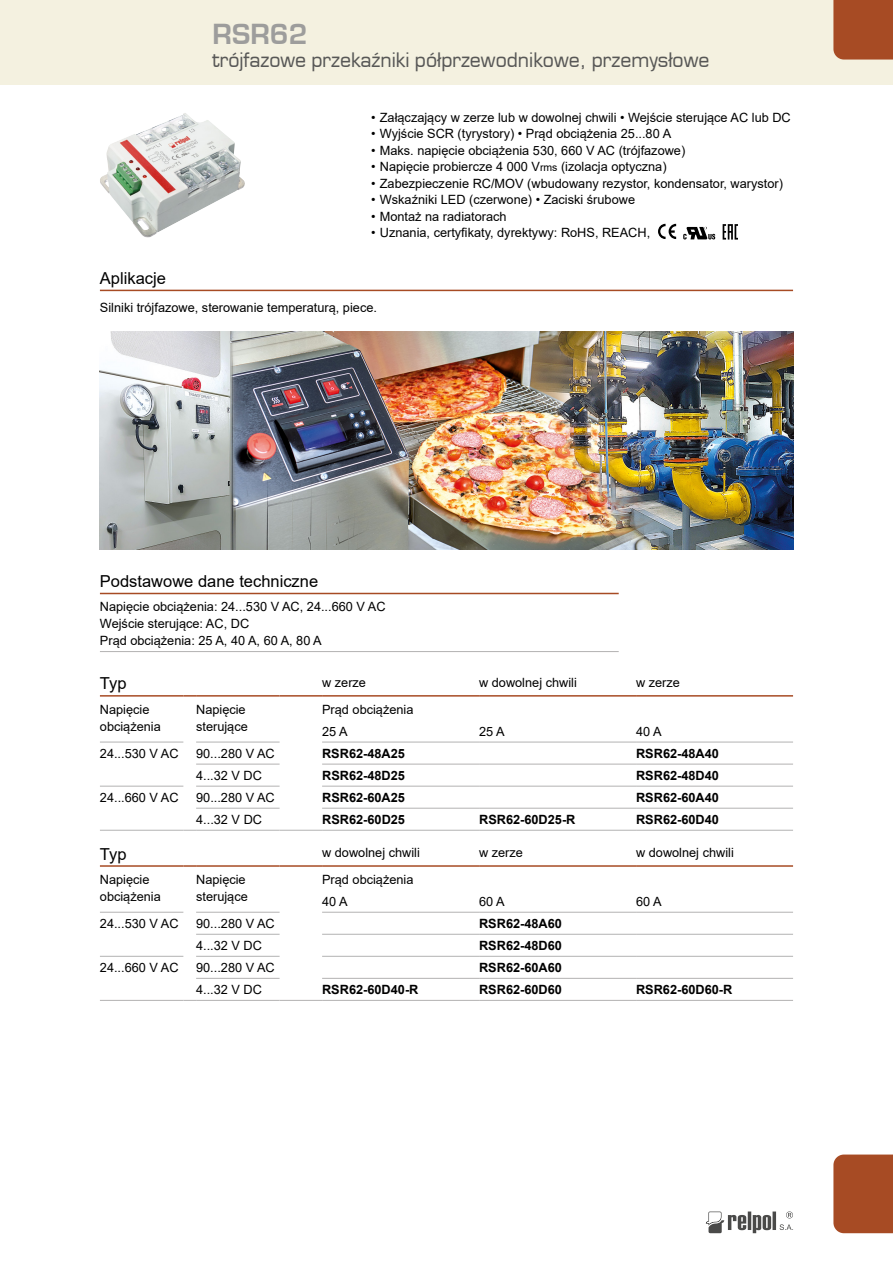
<style>
.page{position:relative;width:893px;height:1263px;background:#fff}
.page>*{position:absolute;margin:0;border:0;box-sizing:border-box;transform-origin:0 0}
.t1{font:700 27px "Euromode";color:#9d9d9c}
.t2{font:19.5px "Euromode";color:#575756}
.t3{font:16.5px "Arial";color:#000}
.t4{font:12.75px/17px "Arial";color:#000}
.t5{font:700 12.75px "Arial";color:#000}
.s1{font-size:10.5px}
</style>
<div class="page">
<div style="left:0;top:0;width:893px;height:85px;background:#f4f1e0"></div>
<div style="left:833px;top:1154px;width:60px;height:79px;background:#a74b24"></div>
<div style="left:833px;top:0;width:60px;height:60px;background:#a74b24"></div>
<svg style="left:706px;top:1211px;width:87px;height:22px"></svg>
<img style="left:100px;top:113px;width:145px;height:124px">
<svg style="left:683px;top:227px;width:32px;height:12px"></svg>
<svg style="left:658px;top:224px;width:18px;height:15px"></svg>
<svg style="left:723px;top:224px;width:15px;height:16px"></svg>
<hr style="left:100px;top:290px;width:693px;height:1px;background:#a74b24">
<img style="left:100px;top:332px;width:693px;height:218px">
<svg style="left:100px;top:741px;width:693px;height:89px"></svg>
<hr style="left:100px;top:695px;width:83px;height:2px;background:#a74b24">
<svg style="left:183px;top:695px;width:13px;height:2px"></svg>
<hr style="left:196px;top:695px;width:84px;height:2px;background:#a74b24">
<hr style="left:280px;top:695px;width:42px;height:2px;background:#a74b24">
<hr style="left:322px;top:695px;width:157px;height:2px;background:#a74b24">
<hr style="left:479px;top:695px;width:157px;height:2px;background:#a74b24">
<hr style="left:636px;top:695px;width:157px;height:2px;background:#a74b24">
<hr style="left:100px;top:742px;width:83px;height:1px;background:#b3b2b2">
<hr style="left:196px;top:742px;width:84px;height:1px;background:#b3b2b2">
<hr style="left:322px;top:742px;width:157px;height:1px;background:#b3b2b2">
<hr style="left:479px;top:742px;width:157px;height:1px;background:#b3b2b2">
<hr style="left:636px;top:742px;width:157px;height:1px;background:#b3b2b2">
<hr style="left:196px;top:764px;width:84px;height:1px;background:#b3b2b2">
<hr style="left:322px;top:764px;width:157px;height:1px;background:#b3b2b2">
<hr style="left:479px;top:764px;width:157px;height:1px;background:#b3b2b2">
<hr style="left:636px;top:764px;width:157px;height:1px;background:#b3b2b2">
<hr style="left:100px;top:786px;width:83px;height:1px;background:#b3b2b2">
<hr style="left:196px;top:786px;width:84px;height:1px;background:#b3b2b2">
<hr style="left:322px;top:786px;width:157px;height:1px;background:#b3b2b2">
<hr style="left:479px;top:786px;width:157px;height:1px;background:#b3b2b2">
<hr style="left:636px;top:786px;width:157px;height:1px;background:#b3b2b2">
<hr style="left:196px;top:808px;width:84px;height:1px;background:#b3b2b2">
<hr style="left:322px;top:808px;width:157px;height:1px;background:#b3b2b2">
<hr style="left:479px;top:808px;width:157px;height:1px;background:#b3b2b2">
<hr style="left:636px;top:808px;width:157px;height:1px;background:#b3b2b2">
<hr style="left:100px;top:830px;width:83px;height:1px;background:#b3b2b2">
<hr style="left:196px;top:830px;width:84px;height:1px;background:#b3b2b2">
<hr style="left:322px;top:830px;width:157px;height:1px;background:#b3b2b2">
<svg style="left:183px;top:830px;width:13px;height:1px"></svg>
<hr style="left:280px;top:830px;width:42px;height:1px;background:#b3b2b2">
<hr style="left:479px;top:830px;width:157px;height:1px;background:#b3b2b2">
<hr style="left:636px;top:830px;width:157px;height:1px;background:#b3b2b2">
<svg style="left:100px;top:911px;width:693px;height:67px"></svg>
<svg style="left:636px;top:913px;width:157px;height:65px"></svg>
<hr style="left:100px;top:865px;width:83px;height:2px;background:#a74b24">
<svg style="left:183px;top:865px;width:13px;height:2px"></svg>
<hr style="left:196px;top:865px;width:84px;height:2px;background:#a74b24">
<hr style="left:280px;top:865px;width:42px;height:2px;background:#a74b24">
<hr style="left:322px;top:865px;width:157px;height:2px;background:#a74b24">
<hr style="left:479px;top:865px;width:157px;height:2px;background:#a74b24">
<hr style="left:636px;top:865px;width:157px;height:2px;background:#a74b24">
<hr style="left:100px;top:912px;width:83px;height:1px;background:#b3b2b2">
<hr style="left:196px;top:912px;width:84px;height:1px;background:#b3b2b2">
<hr style="left:322px;top:912px;width:157px;height:1px;background:#b3b2b2">
<hr style="left:479px;top:912px;width:157px;height:1px;background:#b3b2b2">
<hr style="left:636px;top:912px;width:157px;height:1px;background:#b3b2b2">
<hr style="left:196px;top:934px;width:84px;height:1px;background:#b3b2b2">
<hr style="left:322px;top:934px;width:157px;height:1px;background:#b3b2b2">
<hr style="left:479px;top:934px;width:157px;height:1px;background:#b3b2b2">
<hr style="left:636px;top:934px;width:157px;height:1px;background:#b3b2b2">
<hr style="left:100px;top:956px;width:83px;height:1px;background:#b3b2b2">
<hr style="left:196px;top:956px;width:84px;height:1px;background:#b3b2b2">
<hr style="left:322px;top:956px;width:157px;height:1px;background:#b3b2b2">
<hr style="left:479px;top:956px;width:157px;height:1px;background:#b3b2b2">
<hr style="left:636px;top:956px;width:157px;height:1px;background:#b3b2b2">
<hr style="left:196px;top:978px;width:84px;height:1px;background:#b3b2b2">
<hr style="left:322px;top:978px;width:157px;height:1px;background:#b3b2b2">
<hr style="left:479px;top:978px;width:157px;height:1px;background:#b3b2b2">
<hr style="left:636px;top:978px;width:157px;height:1px;background:#b3b2b2">
<hr style="left:100px;top:1000px;width:83px;height:1px;background:#b3b2b2">
<hr style="left:196px;top:1000px;width:84px;height:1px;background:#b3b2b2">
<hr style="left:322px;top:1000px;width:157px;height:1px;background:#b3b2b2">
<svg style="left:183px;top:1000px;width:13px;height:1px"></svg>
<hr style="left:280px;top:1000px;width:42px;height:1px;background:#b3b2b2">
<hr style="left:479px;top:1000px;width:157px;height:1px;background:#b3b2b2">
<hr style="left:636px;top:1000px;width:157px;height:1px;background:#b3b2b2">
<hr style="left:100px;top:593px;width:519px;height:1px;background:#a74b24">
<hr style="left:100px;top:651px;width:519px;height:1px;background:#b3b2b2">
<h1 class="t1" style="left:213px;top:18px;width:97px">RSR62</h1>
<h2 class="t2" style="left:213px;top:48px;width:498px">trójfazowe przekaźniki półprzewodnikowe, przemysłowe</h2>
<p class="t4" style="left:371px;top:109px;width:421px">• Załączający w zerze lub w dowolnej chwili • Wejście sterujące AC lub DC</p>
<p class="t4" style="left:371px;top:125px;width:301px">• Wyjście SCR (tyrystory) • Prąd obciążenia 25...80 A</p>
<p class="t4" style="left:371px;top:142px;width:315px">• Maks. napięcie obciążenia 530, 660 V AC (trójfazowe)</p>
<p class="t4" style="left:371px;top:158px;width:297px">• Napięcie probiercze 4 000 V<span class="s1">rms</span> (izolacja optyczna)</p>
<p class="t4" style="left:371px;top:175px;width:413px">• Zabezpieczenie RC/MOV (wbudowany rezystor, kondensator, warystor)</p>
<p class="t4" style="left:371px;top:191px;width:265px">• Wskaźniki LED (czerwone) • Zaciski śrubowe</p>
<p class="t4" style="left:371px;top:208px;width:137px">• Montaż na radiatorach</p>
<p class="t4" style="left:371px;top:224px;width:280px">• Uznania, certyfikaty, dyrektywy: RoHS, REACH,</p>
<p class="t3" style="left:100px;top:267px;width:68px">Aplikacje</p>
<p class="t4" style="left:100px;top:299px;width:279px">Silniki trójfazowe, sterowanie temperaturą, piece.</p>
<p class="t3" style="left:100px;top:570px;width:220px">Podstawowe dane techniczne</p>
<p class="t4" style="left:100px;top:598px;width:287px">Napięcie obciążenia: 24...530 V AC, 24...660 V AC<br>Wejście sterujące: AC, DC<br>Prąd obciążenia: 25 A, 40 A, 60 A, 80 A</p>
<p class="t3" style="left:100px;top:672px;width:28px">Typ</p>
<p class="t4" style="left:322px;top:674px;width:45px">w zerze</p>
<p class="t4" style="left:479px;top:674px;width:99px">w dowolnej chwili</p>
<p class="t4" style="left:636px;top:674px;width:45px">w zerze</p>
<p class="t4" style="left:100px;top:701px;width:62px">Napięcie obciążenia</p>
<p class="t4" style="left:196px;top:701px;width:53px">Napięcie sterujące</p>
<p class="t4" style="left:322px;top:698px;width:93px;line-height:22px">Prąd obciążenia<br>25 A</p>
<p class="t4" style="left:479px;top:723px;width:27px">25 A</p>
<p class="t4" style="left:636px;top:723px;width:27px">40 A</p>
<p class="t4" style="left:100px;top:745px;width:80px">24...530 V AC</p>
<p class="t4" style="left:196px;top:745px;width:80px">90...280 V AC</p>
<p class="t5" style="left:322px;top:744px;width:84px">RSR62-48A25</p>
<p class="t5" style="left:636px;top:744px;width:84px">RSR62-48A40</p>
<p class="t4" style="left:196px;top:767px;width:67px">4...32 V DC</p>
<p class="t5" style="left:322px;top:766px;width:84px">RSR62-48D25</p>
<p class="t5" style="left:636px;top:766px;width:84px">RSR62-48D40</p>
<p class="t4" style="left:100px;top:789px;width:80px">24...660 V AC</p>
<p class="t4" style="left:196px;top:789px;width:80px">90...280 V AC</p>
<p class="t5" style="left:322px;top:788px;width:84px">RSR62-60A25</p>
<p class="t5" style="left:636px;top:788px;width:84px">RSR62-60A40</p>
<p class="t4" style="left:196px;top:811px;width:67px">4...32 V DC</p>
<p class="t5" style="left:322px;top:810px;width:84px">RSR62-60D25</p>
<p class="t5" style="left:479px;top:810px;width:98px">RSR62-60D25-R</p>
<p class="t5" style="left:636px;top:810px;width:84px">RSR62-60D40</p>
<p class="t3" style="left:100px;top:842px;width:28px">Typ</p>
<p class="t4" style="left:322px;top:844px;width:99px">w dowolnej chwili</p>
<p class="t4" style="left:479px;top:844px;width:45px">w zerze</p>
<p class="t4" style="left:636px;top:844px;width:99px">w dowolnej chwili</p>
<p class="t4" style="left:100px;top:871px;width:62px">Napięcie obciążenia</p>
<p class="t4" style="left:196px;top:871px;width:53px">Napięcie sterujące</p>
<p class="t4" style="left:322px;top:868px;width:93px;line-height:22px">Prąd obciążenia<br>40 A</p>
<p class="t4" style="left:479px;top:893px;width:27px">60 A</p>
<p class="t4" style="left:636px;top:893px;width:27px">60 A</p>
<p class="t4" style="left:100px;top:915px;width:80px">24...530 V AC</p>
<p class="t4" style="left:196px;top:915px;width:80px">90...280 V AC</p>
<p class="t5" style="left:479px;top:914px;width:84px">RSR62-48A60</p>
<p class="t4" style="left:196px;top:937px;width:67px">4...32 V DC</p>
<p class="t5" style="left:479px;top:936px;width:84px">RSR62-48D60</p>
<p class="t4" style="left:100px;top:959px;width:80px">24...660 V AC</p>
<p class="t4" style="left:196px;top:959px;width:80px">90...280 V AC</p>
<p class="t5" style="left:479px;top:958px;width:84px">RSR62-60A60</p>
<p class="t4" style="left:196px;top:981px;width:67px">4...32 V DC</p>
<p class="t5" style="left:322px;top:980px;width:98px">RSR62-60D40-R</p>
<p class="t5" style="left:479px;top:980px;width:84px">RSR62-60D60</p>
<p class="t5" style="left:636px;top:980px;width:98px">RSR62-60D60-R</p>
</div>
